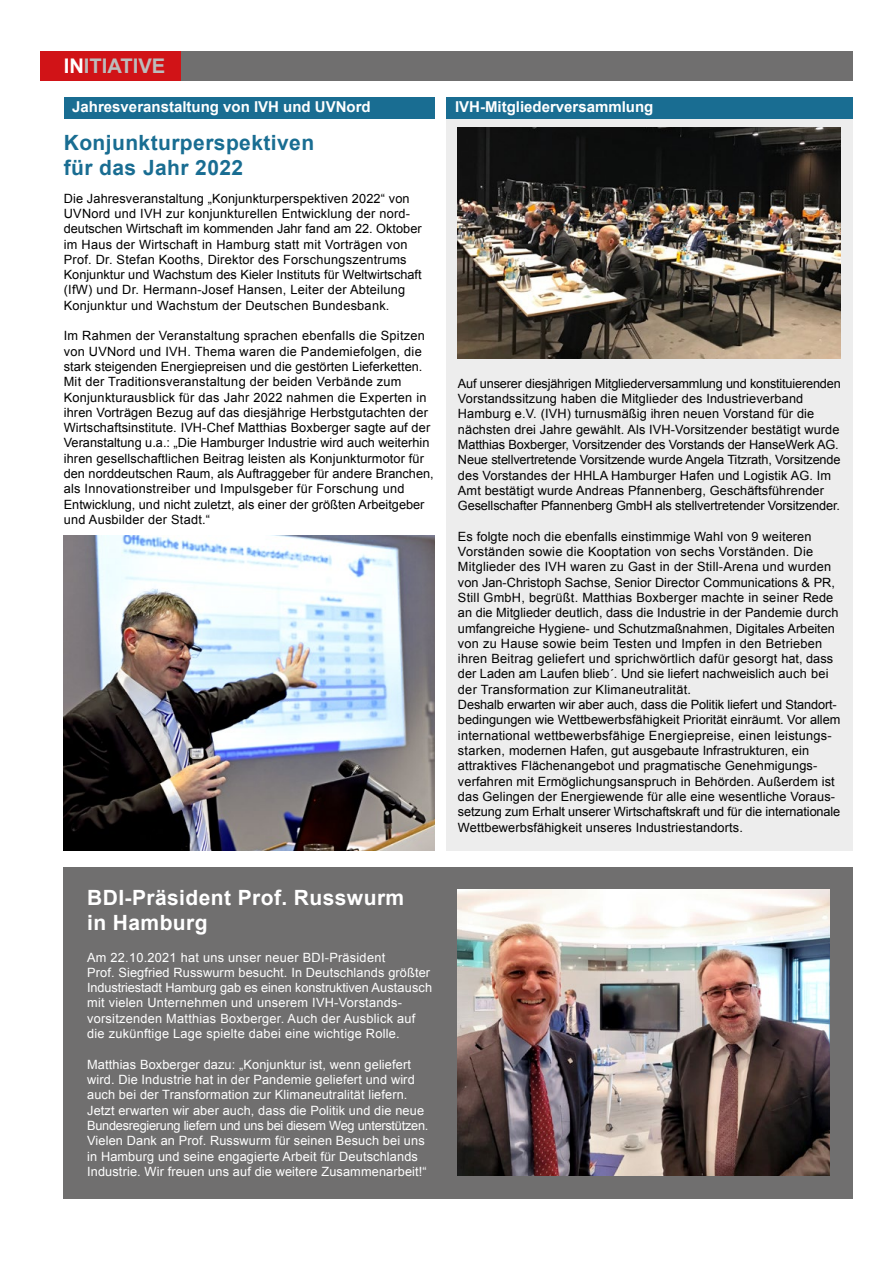
<style>
.page{position:relative;width:893px;height:1263px;background:#fff}
.page>*{position:absolute;margin:0;border:0;box-sizing:border-box;transform-origin:0 0}
.t1{font:700 21px/25.2px "Arial";letter-spacing:.02em;color:#196d92}
.t2{font:700 21px/25.2px "Arial";letter-spacing:.02em;color:#fff}
.t3{font:700 20.25px "Arial";color:#bcbcbc}
.t4{font:700 15px "Arial";color:#fff}
.t5{font:12.75px/15.3px "Arial";letter-spacing:.01em;color:#000}
.t6{font:12.75px/15.3px "Arial";letter-spacing:.01em;color:#fff}
.t7{font:12.75px/15.3px "Arial";letter-spacing:-.01em;color:#000}
.s1{color:#fff}
</style>
<div class="page">
<div style="left:446px;top:97px;width:407px;height:753px;background:#ededed"></div>
<div style="left:63px;top:867px;width:790px;height:332px;background:#706f6f"></div>
<div style="left:159px;top:51px;width:694px;height:30px;background:#706f6f"></div>
<div style="left:40px;top:51px;width:141px;height:30px;background:#d11317"></div>
<div style="left:64px;top:97px;width:371px;height:21px;background:#196d92"></div>
<img style="left:458px;top:890px;width:371px;height:286px">
<img style="left:63px;top:536px;width:372px;height:314px">
<img style="left:458px;top:128px;width:383px;height:231px">
<div style="left:446px;top:97px;width:407px;height:21px;background:#196d92"></div>
<h2 class="t3" style="left:64px;top:53px;width:103px"><span class="s1">IN</span>ITIATIVE</h2>
<p class="t4" style="left:72px;top:97px;width:300px">Jahresveranstaltung von IVH und UVNord</p>
<h1 class="t1" style="left:64px;top:131px;width:252px">Konjunkturperspektiven für das Jahr 2022</h1>
<p class="t5" style="left:64px;top:191px;width:359px">Die Jahresveranstaltung „Konjunkturperspektiven 2022“ von UVNord und IVH zur konjunkturellen Entwicklung der nord&shy;deutschen Wirtschaft im kommenden Jahr fand am 22. Oktober im Haus der Wirtschaft in Hamburg statt mit Vorträgen von Prof. Dr. Stefan Kooths, Direktor des Forschungszentrums Konjunktur und Wachstum des Kieler Instituts für Weltwirtschaft (IfW) und Dr. Hermann-Josef Hansen, Leiter der Abteilung Konjunktur und Wachstum der Deutschen Bundesbank.</p>
<p class="t5" style="left:64px;top:328px;width:371px">Im Rahmen der Veranstaltung sprachen ebenfalls die Spitzen von UVNord und IVH. Thema waren die Pandemiefolgen, die stark steigenden Energiepreisen und die gestörten Lieferketten.<br>Mit der Traditionsveranstaltung der beiden Verbände zum Konjunkturausblick für das Jahr 2022 nahmen die Experten in ihren Vorträgen Bezug auf das diesjährige Herbstgutachten der Wirtschaftsinstitute. IVH-Chef Matthias Boxberger sagte auf der Veranstaltung u.a.: „Die Hamburger Industrie wird auch weiterhin ihren gesellschaftlichen Beitrag leisten als Konjunkturmotor für den norddeutschen Raum, als Auftraggeber für andere Branchen, als Innovationstreiber und Impulsgeber für Forschung und Entwicklung, und nicht zuletzt, als einer der größten Arbeitgeber und Ausbilder der Stadt.“</p>
<h1 class="t2" style="left:87px;top:886px;width:319px">BDI-Präsident Prof. Russwurm in Hamburg</h1>
<p class="t6" style="left:87px;top:949px;width:346px">Am 22.10.2021 hat uns unser neuer BDI-Präsident<br>Prof. Siegfried Russwurm besucht. In Deutschlands größter Industriestadt Hamburg gab es einen konstruktiven Austausch mit vielen Unternehmen und unserem IVH-Vorstands&shy;vorsitzenden Matthias Boxberger. Auch der Ausblick auf die zukünftige Lage spielte dabei eine wichtige Rolle.</p>
<p class="t6" style="left:87px;top:1057px;width:343px">Matthias Boxberger dazu: „Konjunktur ist, wenn geliefert wird. Die Industrie hat in der Pandemie geliefert und wird auch bei der Transformation zur Klimaneutralität liefern.<br>Jetzt erwarten wir aber auch, dass die Politik und die neue Bundesregierung liefern und uns bei diesem Weg unterstützen.<br>Vielen Dank an Prof. Russwurm für seinen Besuch bei uns in Hamburg und seine engagierte Arbeit für Deutschlands Industrie. Wir freuen uns auf die weitere Zusammenarbeit!“</p>
<p class="t4" style="left:455px;top:97px;width:200px">IVH-Mitgliederversammlung</p>
<p class="t7" style="left:458px;top:376px;width:384px">Auf unserer diesjährigen Mitgliederversammlung und konstituierenden Vorstandssitzung haben die Mitglieder des Industrieverband Hamburg e.V. (IVH) turnusmäßig ihren neuen Vorstand für die nächsten drei Jahre gewählt. Als IVH-Vorsitzender bestätigt wurde Matthias Boxberger, Vorsitzender des Vorstands der HanseWerk AG.<br>Neue stellvertretende Vorsitzende wurde Angela Titzrath, Vorsitzende des Vorstandes der HHLA Hamburger Hafen und Logistik AG. Im Amt bestätigt wurde Andreas Pfannenberg, Geschäftsführender Gesellschafter Pfannenberg GmbH als stellvertretender Vorsitzender.</p>
<p class="t5" style="left:458px;top:529px;width:384px">Es folgte noch die ebenfalls einstimmige Wahl von 9 weiteren Vorständen sowie die Kooptation von sechs Vorständen. Die Mitglieder des IVH waren zu Gast in der Still-Arena und wurden von Jan-Christoph Sachse, Senior Director Communications &amp; PR, Still GmbH, begrüßt. Matthias Boxberger machte in seiner Rede an die Mitglieder deutlich, dass die Industrie in der Pandemie durch umfangreiche Hygiene- und Schutzmaßnahmen, Digitales Arbeiten von zu Hause sowie beim Testen und Impfen in den Betrieben ihren Beitrag geliefert und sprichwörtlich dafür gesorgt hat, dass der Laden am Laufen blieb´. Und sie liefert nachweislich auch bei der Transformation zur Klimaneutralität.<br>Deshalb erwarten wir aber auch, dass die Politik liefert und Standort&shy;bedingungen wie Wettbewerbsfähigkeit Priorität einräumt. Vor allem international wettbewerbsfähige Energiepreise, einen leistungs&shy;starken, modernen Hafen, gut ausgebaute Infrastrukturen, ein attraktives Flächenangebot und pragmatische Genehmigungs&shy;verfahren mit Ermöglichungsanspruch in Behörden. Außerdem ist das Gelingen der Energiewende für alle eine wesentliche Voraus&shy;setzung zum Erhalt unserer Wirtschaftskraft und für die internationale Wettbewerbsfähigkeit unseres Industriestandorts.</p>
</div>
